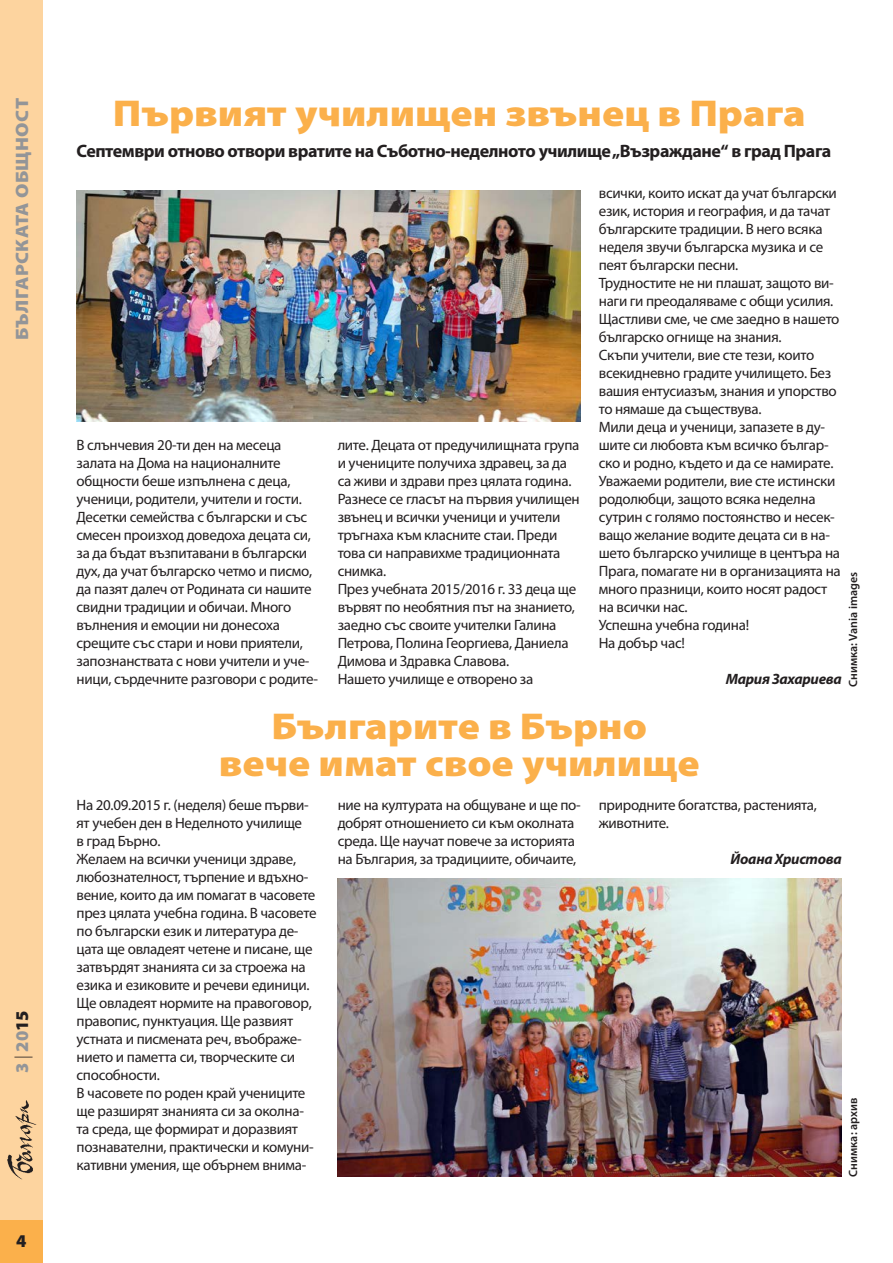
<style>
.page{position:relative;width:893px;height:1263px;background:#fff}
.page>*{position:absolute;margin:0;border:0;box-sizing:border-box;transform-origin:0 0}
.t1{font:900 37.5px/37.5px "Myriad Pro";color:#fbb04b;text-align:center;scale:1.1 1}
.t2{font:700 18px "Myriad Pro";letter-spacing:-.025em;color:#231f20}
.t3{font:900 18px "Myriad Pro";letter-spacing:.02em;color:#939598;scale:1.1 1}
.t4{font:900 18px "Myriad Pro";letter-spacing:.02em;color:#939598}
.t5{font:900 18px "Myriad Pro";color:#231f20}
.t6{font:15px/18px "Myriad Pro";letter-spacing:-.02em;color:#231f20}
.t7{font:italic 700 15px "Myriad Pro";letter-spacing:-.02em;color:#231f20}
.t8{font:600 12px "Myriad Pro";color:#231f20}
.s1{font-weight:300;color:#231f20}
.s2{color:#231f20}
</style>
<div class="page">
<div style="left:0;top:0;width:43px;height:1263px;background:#fdd49f"></div>
<div style="left:0;top:1220px;width:43px;height:43px;background:#fbb04b"></div>
<img style="left:7px;top:1100px;width:29px;height:80px">
<img style="left:77px;top:191px;width:504px;height:231px">
<img style="left:338px;top:878px;width:504px;height:299px">
<p class="t3" style="left:10px;top:340px;width:221px;rotate:-90deg">БЪЛГАРСКАТА ОБЩНОСТ</p>
<p class="t4" style="left:10px;top:1073px;width:64px;rotate:-90deg">3 <span class="s1">|</span> 20<span class="s2">15</span></p>
<p class="t5" style="left:16px;top:1229px;width:12px">4</p>
<h1 class="t1" style="left:113px;top:93px;width:631px">Първият училищен звънец в Прага</h1>
<p class="t2" style="left:77px;top:140px;width:756px">Септември отново отвори вратите на Съботно-неделното училище „Възраждане“ в град Прага</p>
<p class="t6" style="left:77px;top:436px;width:243px">В слънчевия 20-ти ден на месеца залата на Дома на националните общности беше изпълнена с деца, ученици, родители, учители и гости.<br>Десетки семейства с български и със смесен произход доведоха децата си, за да бъдат възпитавани в български дух, да учат българско четмо и писмо, да пазят далеч от Родината си нашите свидни традиции и обичаи. Много вълнения и емоции ни донесоха срещите със стари и нови приятели, запознанствата с нови учители и уче&shy;ници, сърдечните разговори с родите-</p>
<p class="t6" style="left:338px;top:436px;width:244px">лите. Децата от предучилищната група и учениците получиха здравец, за да са живи и здрави през цялата година.<br>Разнесе се гласът на първия училищен звънец и всички ученици и учители тръгнаха към класните стаи. Преди това си направихме традиционната снимка.<br>През учебната 2015/2016 г. 33 деца ще вървят по необятния път на знанието, заедно със своите учителки Галина<br>Петрова, Полина Георгиева, Даниела<br>Димова и Здравка Славова.<br>Нашето училище е отворено за</p>
<p class="t6" style="left:599px;top:184px;width:243px">всички, които искат да учат български език, история и география, и да тачат българските традиции. В него всяка неделя звучи българска музика и се пеят български песни.<br>Трудностите не ни плашат, защото ви&shy;наги ги преодаляваме с общи усилия.<br>Щастливи сме, че сме заедно в нашето българско огнище на знания.<br>Скъпи учители, вие сте тези, които всекидневно градите училището. Без вашия ентусиазъм, знания и упорство то нямаше да съществува.<br>Мили деца и ученици, запазете в ду&shy;шите си любовта към всичко българ&shy;ско и родно, където и да се намирате.<br>Уважаеми родители, вие сте истински родолюбци, защото всяка неделна сутрин с голямо постоянство и несек&shy;ващо желание водите децата си в на&shy;шето българско училище в центъра на<br>Прага, помагате ни в организацията на много празници, които носят радост на всички нас.<br>Успешна учебна година!<br>На добър час!</p>
<p class="t7" style="left:726px;top:669px;width:118px">Мария Захариева</p>
<p class="t8" style="left:845px;top:687px;width:116px;rotate:-90deg">Снимка: Vania images</p>
<h1 class="t1" style="left:219px;top:706px;width:439px">Българите в Бърно<br>вече имат свое училище</h1>
<p class="t6" style="left:77px;top:796px;width:241px">На 20.09.2015 г. (неделя) беше първи&shy;ят учебен ден в Неделното училище<br>в град Бърно.<br>Желаем на всички ученици здраве, любознателност, търпение и вдъхно&shy;вение, които да им помагат в часовете през цялата учебна година. В часовете по български език и литература де&shy;цата ще овладеят четене и писане, ще затвърдят знанията си за строежа на езика и езиковите и речеви единици.<br>Ще овладеят нормите на правоговор, правопис, пунктуация. Ще развият устната и писмената реч, въображе&shy;нието и паметта си, творческите си способности.<br>В часовете по роден край учениците ще разширят знанията си за околна&shy;та среда, ще формират и доразвият познавателни, практически и комуни&shy;кативни умения, ще обърнем внима-</p>
<p class="t6" style="left:338px;top:796px;width:245px">ние на културата на общуване и ще по&shy;добрят отношението си към околната среда. Ще научат повече за историята на България, за традициите, обичаите,</p>
<p class="t6" style="left:599px;top:796px;width:220px">природните богатства, растенията, животните.</p>
<p class="t7" style="left:731px;top:849px;width:113px">Йоана Христова</p>
<p class="t8" style="left:845px;top:1177px;width:80px;rotate:-90deg">Снимка: архив</p>
</div>
